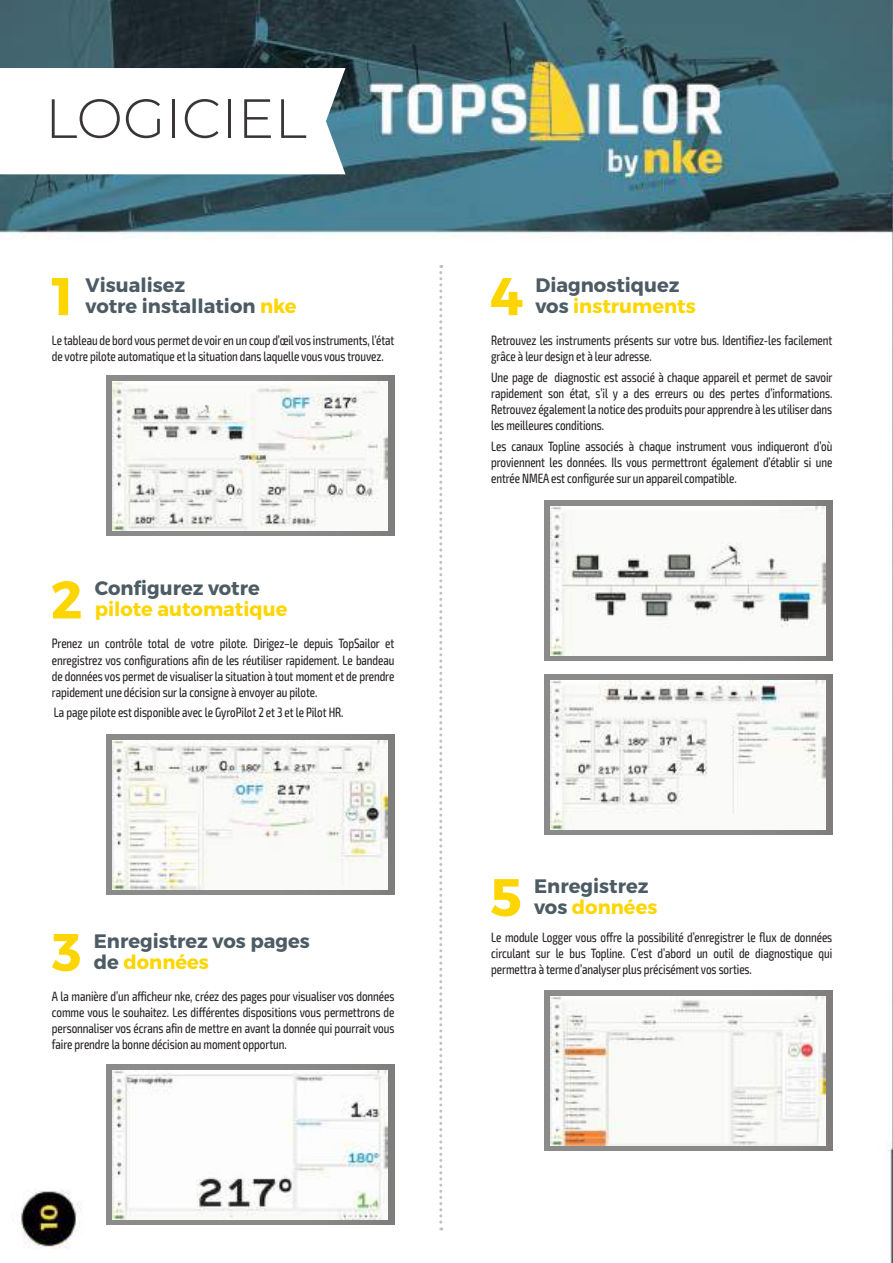
<style>
.page{position:relative;width:893px;height:1263px;background:#fff}
.page>*{position:absolute;margin:0;border:0;box-sizing:border-box;transform-origin:0 0}
.t1{font:300 55.2px "Montserrat";color:#393535}
.t2{font:700 52.95px "Montserrat";color:#fdd601}
.t3{font:700 19.5px/21px "Montserrat";color:#4d5c64}
.t4{font:700 19.5px "Montserrat";color:#fdd601}
.t5{font:condensed 13.5px/16.2px "Exo 2";letter-spacing:-.005em;color:#241f1f;text-align:justify;scale:.9 1}
.s1{color:#fdd601}
</style>
<div class="page">
<img style="left:0;top:0;width:893px;height:1263px">
<svg style="left:0;top:68px;width:345px;height:106px"></svg>
<svg style="left:106px;top:376px;width:288px;height:160px;background:#908f8f"></svg>
<img style="left:113px;top:381px;width:275px;height:149px">
<svg style="left:544px;top:501px;width:288px;height:160px;background:#908f8f"></svg>
<img style="left:551px;top:506px;width:275px;height:149px">
<svg style="left:544px;top:675px;width:288px;height:159px;background:#91908f"></svg>
<img style="left:551px;top:680px;width:275px;height:149px">
<svg style="left:106px;top:735px;width:288px;height:159px;background:#90908f"></svg>
<img style="left:113px;top:740px;width:275px;height:149px">
<svg style="left:106px;top:1064px;width:288px;height:160px;background:#908f8f"></svg>
<img style="left:113px;top:1070px;width:275px;height:149px">
<svg style="left:544px;top:991px;width:288px;height:159px;background:#908f8e"></svg>
<img style="left:551px;top:996px;width:275px;height:149px">
<svg style="left:439px;top:265px;width:3px;height:965px"></svg>
<h1 class="t1" style="left:45px;top:81px;width:263px">LOGICIEL</h1>
<h2 class="t2" style="left:52px;top:263px;width:23px">1</h2>
<h3 class="t3" style="left:86px;top:275px;width:213px">Visualisez<br>votre installation <span class="s1">nke</span></h3>
<p class="t5" style="left:52px;top:332px;width:382px">Le tableau de bord vous permet de voir en un coup d’œil vos instruments, l’état de votre pilote automatique et la situation dans laquelle vous vous trouvez.</p>
<h2 class="t2" style="left:51px;top:567px;width:33px">2</h2>
<h3 class="t3" style="left:95px;top:578px;width:167px">Configurez votre</h3>
<h3 class="t4" style="left:95px;top:597px;width:194px">pilote automatique</h3>
<p class="t5" style="left:52px;top:636px;width:382px">Prenez un contrôle total de votre pilote. Dirigez–le depuis TopSailor et enregistrez vos configurations afin de les réutiliser rapidement. Le bandeau de données vos permet de visualiser la situation à tout moment et de prendre rapidement une décision sur la consigne à envoyer au pilote.</p>
<p class="t5" style="left:54px;top:705px;width:323px">La page pilote est disponible avec le GyroPilot 2 et 3 et le Pilot HR.</p>
<h2 class="t2" style="left:52px;top:919px;width:31px">3</h2>
<h3 class="t3" style="left:94px;top:930px;width:217px">Enregistrez vos pages de <span class="s1">données</span></h3>
<p class="t5" style="left:52px;top:988px;width:382px">A la manière d’un afficheur nke, créez des pages pour visualiser vos données comme vous le souhaitez. Les différentes dispositions vous permettrons de personnaliser vos écrans afin de mettre en avant la donnée qui pourrait vous faire prendre la bonne décision au moment opportun.</p>
<h2 class="t2" style="left:490px;top:263px;width:35px">4</h2>
<h3 class="t3" style="left:535px;top:275px;width:162px">Diagnostiquez vos <span class="s1">instruments</span></h3>
<p class="t5" style="left:491px;top:332px;width:381px">Retrouvez les instruments présents sur votre bus. Identifiez-les facilement grâce à leur design et à leur adresse.</p>
<p class="t5" style="left:491px;top:369px;width:381px">Une page de diagnostic est associé à chaque appareil et permet de savoir rapidement son état, s’il y a des erreurs ou des pertes d’informations.<br>Retrouvez également la notice des produits pour apprendre à les utiliser dans les meilleures conditions.</p>
<p class="t5" style="left:491px;top:438px;width:381px">Les canaux Topline associés à chaque instrument vous indiqueront d’où proviennent les données. Ils vous permettront également d’établir si une entrée NMEA est configurée sur un appareil compatible.</p>
<h2 class="t2" style="left:490px;top:864px;width:33px">5</h2>
<h3 class="t3" style="left:534px;top:876px;width:125px">Enregistrez vos <span class="s1">données</span></h3>
<p class="t5" style="left:491px;top:929px;width:381px">Le module Logger vous offre la possibilité d’enregistrer le flux de données circulant sur le bus Topline. C’est d’abord un outil de diagnostique qui permettra à terme d’analyser plus précisément vos sorties.</p>
</div>
